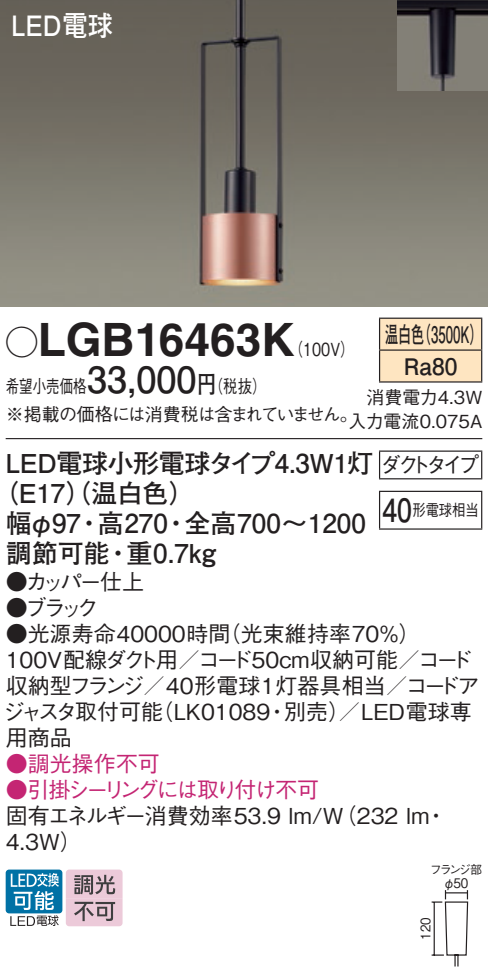
<style>
.page{position:relative;width:488px;height:980px;background:#fff}
.page>*{position:absolute;margin:0;border:0;box-sizing:border-box;transform-origin:0 0}
.t1{font:700 46px "Helvetica LT Std";color:#231f20}
.t2{font:700 28px "Futo Go B101 Pro";color:#fff;scale:.9 1}
.t3{font:700 26px "Futo Go B101 Pro";letter-spacing:-.01em;color:#231f20}
.t4{font:700 22.8px/32px "Futo Go B101 Pro";color:#231f20;text-align:center;scale:.58 1}
.t5{font:500 22px/26px "Gothic BBB Pro";color:#231f20}
.t6{font:500 22px "Gothic BBB Pro";letter-spacing:-.125em;color:#c42573}
.t7{font:500 22px "Gothic BBB Pro";letter-spacing:-.095em;color:#c42573}
.t8{font:500 22px "Gothic BBB Pro";color:#231f20;scale:.94 1}
.t9{font:500 18px/28px "Gothic BBB Pro";letter-spacing:-.035em;color:#231f20;scale:.75 1}
.t10{font:500 18px/24px "Gothic BBB Pro";color:#231f20;text-align:right}
.t11{font:500 18px "Gothic BBB Pro";color:#231f20;scale:.8 1}
.t12{font:500 16px "Gothic BBB Pro";color:#231f20;scale:.83 1}
.t13{font:500 13.2px "Gothic BBB Pro";color:#231f20;scale:.9 1}
.t14{font:500 12px "Gothic BBB Pro";letter-spacing:-.185em;color:#231f20}
.s1{font-family:"Ford Classification 1";font-weight:400;font-size:32px}
.s2{font-family:"Futo Go B101 Pro";font-weight:700;font-size:36px}
.s3{font-family:"Futo Go B101 Pro";font-weight:700;font-size:24px}
.s4{font-family:"Futo Go B101 Pro";font-weight:700;font-size:32px}
</style>
<div class="page">
<img style="left:0;top:0;width:488px;height:306px">
<img style="left:397px;top:0;width:91px;height:91px">
<div style="left:380px;top:319px;width:101px;height:62px;background:#fee5c1"></div>
<hr style="left:379px;top:317px;width:103px;height:2px;background:#231f20">
<hr style="left:379px;top:319px;width:1px;height:30px;background:#231f20">
<hr style="left:481px;top:319px;width:1px;height:30px;background:#231f20">
<hr style="left:379px;top:349px;width:103px;height:2px;background:#231f20">
<hr style="left:379px;top:351px;width:1px;height:30px;background:#231f20">
<hr style="left:481px;top:351px;width:1px;height:30px;background:#231f20">
<hr style="left:379px;top:381px;width:103px;height:2px;background:#231f20">
<hr style="left:6px;top:438px;width:476px;height:1px;background:#231f20">
<svg style="left:379px;top:452px;width:1px;height:26px"></svg>
<hr style="left:379px;top:450px;width:103px;height:2px;background:#231f20">
<svg style="left:481px;top:452px;width:1px;height:26px"></svg>
<hr style="left:379px;top:478px;width:103px;height:1px;background:#231f20">
<hr style="left:379px;top:492px;width:1px;height:36px;background:#231f20">
<hr style="left:379px;top:490px;width:103px;height:2px;background:#231f20">
<hr style="left:481px;top:492px;width:1px;height:36px;background:#231f20">
<hr style="left:379px;top:528px;width:103px;height:2px;background:#231f20">
<svg style="left:431px;top:890px;width:37px;height:77px"></svg>
<div style="left:6px;top:869px;width:56px;height:44px;background:#0071a5;border-radius:3px"></div>
<svg style="left:10px;top:873px;width:49px;height:53px"></svg>
<svg style="left:66px;top:869px;width:56px;height:57px;background:#c9aeba"></svg>
<p class="t2" style="left:11px;top:3px;width:114px">LED電球</p>
<h1 class="t1" style="left:6px;top:311px;width:290px"><span class="s1">A</span>LGB16463K</h1>
<p class="t4" style="left:385px;top:315px;width:170px">温白色（3500K）<br>Ra80</p>
<p class="t10" style="left:348px;top:383px;width:135px">消費電力4.3W入力電流0.075A</p>
<p class="t3" style="left:6px;top:443px;width:369px">LED電球小形電球タイプ4.3W1灯</p>
<p class="t3" style="left:-8px;top:473px;width:205px">（E17（）温白色）</p>
<p class="t3" style="left:6px;top:503px;width:361px">幅φ97・高270・全高700～1200</p>
<p class="t3" style="left:6px;top:533px;width:212px">調節可能・重0.7kg</p>
<p class="t5" style="left:6px;top:566px;width:140px">●カッパー仕上</p>
<p class="t5" style="left:6px;top:592px;width:94px">●ブラック</p>
<p class="t5" style="left:3px;top:618px;width:478px">●光源寿命40000時間（光束維持率70％）<br>100V配線ダクト用／コード50cm収納可能／コード収納型フランジ／40形電球1灯器具相当／コードアジャスタ取付可能（LK01089・別売）／LED電球専用商品</p>
<p class="t7" style="left:6px;top:746px;width:156px">●調光操作不可</p>
<p class="t6" style="left:6px;top:772px;width:315px">●引掛シーリングには取り付け不可</p>
<p class="t5" style="left:6px;top:800px;width:443px">固有エネルギー消費効率53.9 lm/W（232 lm・<br>4.3W）</p>
<p class="t11" style="left:288px;top:334px;width:84px">（100V）</p>
<p class="t9" style="left:6px;top:370px;width:471px">希望小売価格<span class="s2">33,000</span><span class="s3">円</span>（税抜）<br>※掲載の価格には消費税は含まれていません。</p>
<p class="t8" style="left:380px;top:447px;width:106px">ダクトタイプ</p>
<p class="t12" style="left:382px;top:497px;width:118px"><span class="s4">40</span>形電球相当</p>
<p class="t14" style="left:430px;top:860px;width:54px">フランジ部</p>
<p class="t13" style="left:414px;top:939px;width:26px;rotate:-90deg">120</p>
<p class="t13" style="left:443px;top:872px;width:29px">φ50</p>
</div>
